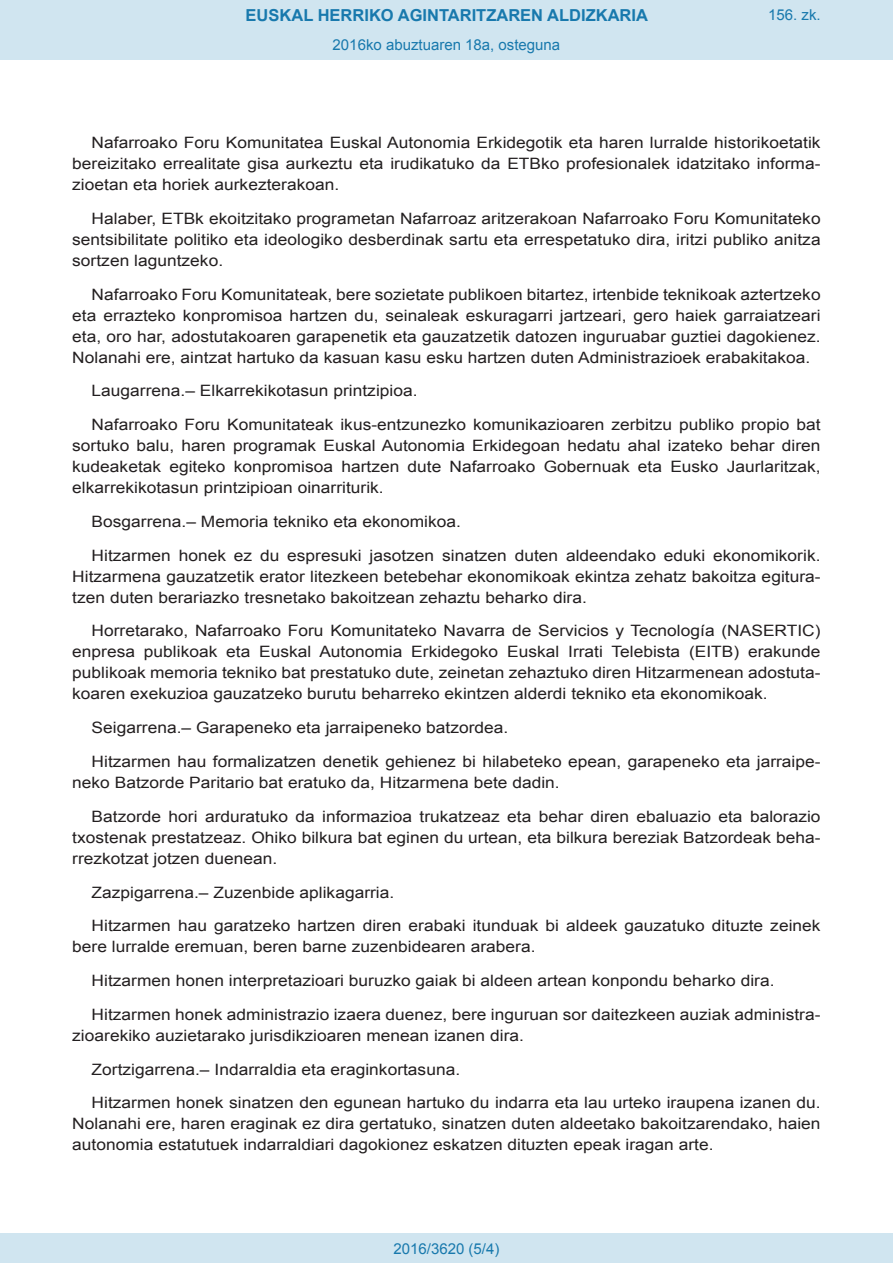
<style>
.page{position:relative;width:893px;height:1263px;background:#fff}
.page>*{position:absolute;margin:0;border:0;box-sizing:border-box;transform-origin:0 0}
.t1{font:700 16.5px "Arial";color:#1879ad}
.BOPVDetalle{font:15.6px/21px "Arial";color:#231f20;text-align:justify;scale:1.11 1}
.Paginacion_Centro{font:15px "Arial";color:#1879ad}
</style>
<div class="page">
<div style="left:0;top:0;width:893px;height:60px;background:#d0e5f0"></div>
<div style="left:0;top:1233px;width:893px;height:30px;background:#d0e5f0"></div>
<p class="t1" style="left:246px;top:4px;width:404px">EUSKAL HERRIKO AGINTARITZAREN ALDIZKARIA</p>
<p class="Paginacion_Centro" style="left:333px;top:35px;width:229px">2016ko abuztuaren 18a, osteguna</p>
<p class="Paginacion_Centro" style="left:768px;top:5px;width:54px">156. zk.</p>
<p class="BOPVDetalle" style="left:72px;top:132px;width:676px;text-indent:19px">Nafarroako Foru Komunitatea Euskal Autonomia Erkidegotik eta haren lurralde historikoetatik bereizitako errealitate gisa aurkeztu eta irudikatuko da ETBko profesionalek idatzitako informa&shy;zioetan eta horiek aurkezterakoan.</p>
<p class="BOPVDetalle" style="left:72px;top:208px;width:676px;text-indent:19px">Halaber, ETBk ekoitzitako programetan Nafarroaz aritzerakoan Nafarroako Foru Komunitateko sentsibilitate politiko eta ideologiko desberdinak sartu eta errespetatuko dira, iritzi publiko anitza sortzen laguntzeko.</p>
<p class="BOPVDetalle" style="left:72px;top:284px;width:676px;text-indent:19px">Nafarroako Foru Komunitateak, bere sozietate publikoen bitartez, irtenbide teknikoak aztertzeko eta errazteko konpromisoa hartzen du, seinaleak eskuragarri jartzeari, gero haiek garraiatzeari eta, oro har, adostutakoaren garapenetik eta gauzatzetik datozen inguruabar guztiei dagokienez.<br>Nolanahi ere, aintzat hartuko da kasuan kasu esku hartzen duten Administrazioek erabakitakoa.</p>
<p class="BOPVDetalle" style="left:92px;top:381px;width:295px">Laugarrena.– Elkarrekikotasun printzipioa.</p>
<p class="BOPVDetalle" style="left:72px;top:414px;width:676px;text-indent:19px">Nafarroako Foru Komunitateak ikus-entzunezko komunikazioaren zerbitzu publiko propio bat sortuko balu, haren programak Euskal Autonomia Erkidegoan hedatu ahal izateko behar diren kudeaketak egiteko konpromisoa hartzen dute Nafarroako Gobernuak eta Eusko Jaurlaritzak, elkarrekikotasun printzipioan oinarriturik.</p>
<p class="BOPVDetalle" style="left:92px;top:511px;width:334px">Bosgarrena.– Memoria tekniko eta ekonomikoa.</p>
<p class="BOPVDetalle" style="left:72px;top:545px;width:676px;text-indent:19px">Hitzarmen honek ez du espresuki jasotzen sinatzen duten aldeendako eduki ekonomikorik.<br>Hitzarmena gauzatzetik erator litezkeen betebehar ekonomikoak ekintza zehatz bakoitza egitura&shy;tzen duten berariazko tresnetako bakoitzean zehaztu beharko dira.</p>
<p class="BOPVDetalle" style="left:72px;top:621px;width:676px;text-indent:19px">Horretarako, Nafarroako Foru Komunitateko Navarra de Servicios y Tecnología (NASERTIC) enpresa publikoak eta Euskal Autonomia Erkidegoko Euskal Irrati Telebista (EITB) erakunde publikoak memoria tekniko bat prestatuko dute, zeinetan zehaztuko diren Hitzarmenean adostuta&shy;koaren exekuzioa gauzatzeko burutu beharreko ekintzen alderdi tekniko eta ekonomikoak.</p>
<p class="BOPVDetalle" style="left:92px;top:717px;width:377px">Seigarrena.– Garapeneko eta jarraipeneko batzordea.</p>
<p class="BOPVDetalle" style="left:72px;top:751px;width:676px;text-indent:19px">Hitzarmen hau formalizatzen denetik gehienez bi hilabeteko epean, garapeneko eta jarraipe&shy;neko Batzorde Paritario bat eratuko da, Hitzarmena bete dadin.</p>
<p class="BOPVDetalle" style="left:72px;top:806px;width:676px;text-indent:19px">Batzorde hori arduratuko da informazioa trukatzeaz eta behar diren ebaluazio eta balorazio txostenak prestatzeaz. Ohiko bilkura bat eginen du urtean, eta bilkura bereziak Batzordeak beha&shy;rrezkotzat jotzen duenean.</p>
<p class="BOPVDetalle" style="left:92px;top:882px;width:274px">Zazpigarrena.– Zuzenbide aplikagarria.</p>
<p class="BOPVDetalle" style="left:72px;top:915px;width:676px;text-indent:19px">Hitzarmen hau garatzeko hartzen diren erabaki itunduak bi aldeek gauzatuko dituzte zeinek bere lurralde eremuan, beren barne zuzenbidearen arabera.</p>
<p class="BOPVDetalle" style="left:92px;top:970px;width:617px">Hitzarmen honen interpretazioari buruzko gaiak bi aldeen artean konpondu beharko dira.</p>
<p class="BOPVDetalle" style="left:72px;top:1004px;width:676px;text-indent:19px">Hitzarmen honek administrazio izaera duenez, bere inguruan sor daitezkeen auziak administra&shy;zioarekiko auzietarako jurisdikzioaren menean izanen dira.</p>
<p class="BOPVDetalle" style="left:92px;top:1059px;width:333px">Zortzigarrena.– Indarraldia eta eraginkortasuna.</p>
<p class="BOPVDetalle" style="left:72px;top:1092px;width:676px;text-indent:19px">Hitzarmen honek sinatzen den egunean hartuko du indarra eta lau urteko iraupena izanen du.<br>Nolanahi ere, haren eraginak ez dira gertatuko, sinatzen duten aldeetako bakoitzarendako, haien autonomia estatutuek indarraldiari dagokionez eskatzen dituzten epeak iragan arte.</p>
<p class="Paginacion_Centro" style="left:393px;top:1238px;width:107px">2016/3620 (5/4)</p>
</div>
